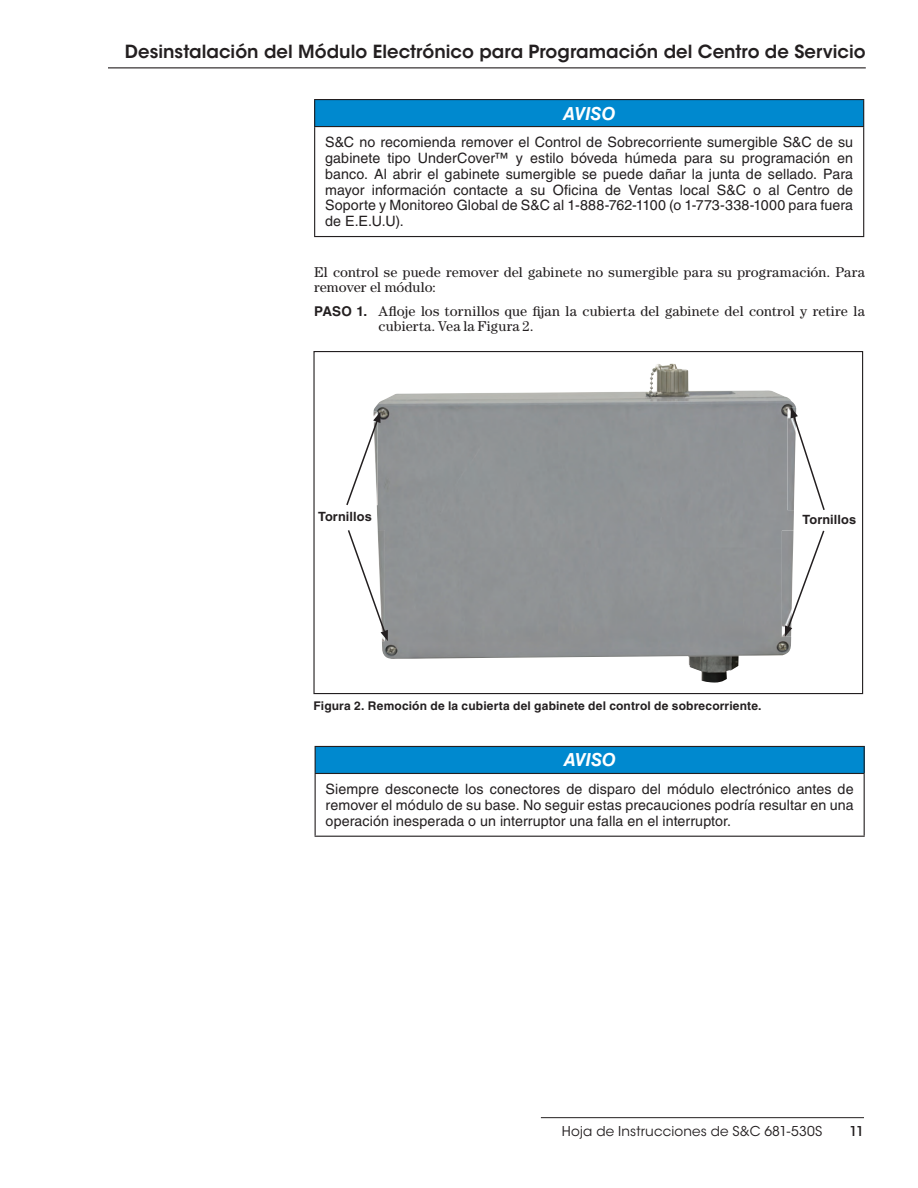
<style>
.page{position:relative;width:918px;height:1188px;background:#fff}
.page>*{position:absolute;margin:0;border:0;box-sizing:border-box;transform-origin:0 0}
.t1{font:600 18px "ITC Avant Garde Std";color:#231f20}
.t2{font:italic 700 18px "Helvetica LT Std";letter-spacing:-.005em;color:#fff}
.t3{font:14.25px/15.8px "Helvetica LT Std";letter-spacing:.005em;color:#231f20;text-align:justify}
.t4{font:14.25px/15px "Century Std";letter-spacing:.005em;color:#231f20}
.t5{font:13.5px "ITC Avant Garde Std";letter-spacing:.01em;color:#231f20}
.t6{font:500 13.5px "ITC Avant Garde Std";color:#231f20}
.t7{font:700 12.75px "Helvetica LT Std";letter-spacing:.005em;color:#231f20}
.t8{font:700 12px "Helvetica LT Std";letter-spacing:.015em;color:#231f20}
.s1{font-family:"Helvetica LT Std";font-weight:700;font-size:13.5px}
</style>
<div class="page">
<hr style="left:541px;top:1117px;width:323px;height:1px;background:#231f20">
<div style="left:315px;top:746px;width:549px;height:27px;background:#0089cf"></div>
<hr style="left:315px;top:774px;width:1px;height:62px;background:#231f20">
<hr style="left:864px;top:774px;width:1px;height:62px;background:#231f20">
<hr style="left:315px;top:836px;width:550px;height:1px;background:#231f20">
<hr style="left:315px;top:746px;width:550px;height:1px;background:#231f20">
<svg style="left:315px;top:747px;width:1px;height:26px"></svg>
<svg style="left:864px;top:747px;width:1px;height:26px"></svg>
<hr style="left:315px;top:773px;width:550px;height:1px;background:#231f20">
<hr style="left:108px;top:67px;width:758px;height:1px;background:#231f20">
<div style="left:315px;top:100px;width:549px;height:27px;background:#0089cf"></div>
<hr style="left:314px;top:127px;width:1px;height:109px;background:#231f20">
<hr style="left:863px;top:127px;width:1px;height:109px;background:#231f20">
<hr style="left:314px;top:236px;width:550px;height:1px;background:#231f20">
<hr style="left:314px;top:99px;width:550px;height:1px;background:#231f20">
<svg style="left:314px;top:100px;width:1px;height:26px"></svg>
<svg style="left:863px;top:100px;width:1px;height:26px"></svg>
<hr style="left:314px;top:126px;width:550px;height:1px;background:#231f20">
<img style="left:373px;top:364px;width:423px;height:319px">
<img style="left:787px;top:407px;width:4px;height:103px">
<svg style="left:791px;top:407px;width:34px;height:105px"></svg>
<svg style="left:346px;top:412px;width:34px;height:95px"></svg>
<img style="left:782px;top:531px;width:3px;height:106px">
<svg style="left:785px;top:529px;width:40px;height:108px"></svg>
<svg style="left:347px;top:528px;width:41px;height:113px"></svg>
<p class="t1" style="left:125px;top:40px;width:742px">Desinstalación del Módulo Electrónico para Programación del Centro de Servicio</p>
<p class="t2" style="left:563px;top:102px;width:54px">AVISO</p>
<p class="t3" style="left:325px;top:134px;width:530px">S&amp;C no recomienda remover el Control de Sobrecorriente sumergible S&amp;C de su gabinete tipo UnderCover™ y estilo bóveda húmeda para su programación en banco . Al abrir el gabinete sumergible se puede dañar la junta de sellado . Para mayor información contacte a su Oficina de Ventas local S&amp;C o al Centro de Soporte y Monitoreo Global de S&amp;C al 1-888-762-1100 (o 1-773-338-1000 para fuera de E .E .U .U) .</p>
<p class="t4" style="left:314px;top:264px;width:552px">El control se puede remover del gabinete no sumergible para su programación. Para remover el módulo:</p>
<p class="t4" style="left:379px;top:303px;width:488px;text-indent:-64px"><span class="s1">PASO 1.</span> Afloje los tornillos que fijan la cubierta del gabinete del control y retire la cubierta. Vea la Figura 2.</p>
<p class="t7" style="left:318px;top:509px;width:55px">Tornillos</p>
<p class="t7" style="left:802px;top:512px;width:55px">Tornillos</p>
<p class="t8" style="left:313px;top:698px;width:450px">Figura 2. Remoción de la cubierta del gabinete del control de sobrecorriente.</p>
<p class="t2" style="left:563px;top:749px;width:54px">AVISO</p>
<p class="t3" style="left:326px;top:781px;width:530px">Siempre desconecte los conectores de disparo del módulo electrónico antes de remover el módulo de su base . No seguir estas precauciones podría resultar en una operación inesperada o un interruptor una falla en el interruptor .</p>
<p class="t5" style="left:562px;top:1123px;width:262px">Hoja de Instrucciones de S&amp;C 681-530S</p>
<p class="t6" style="left:850px;top:1123px;width:16px">11</p>
</div>
